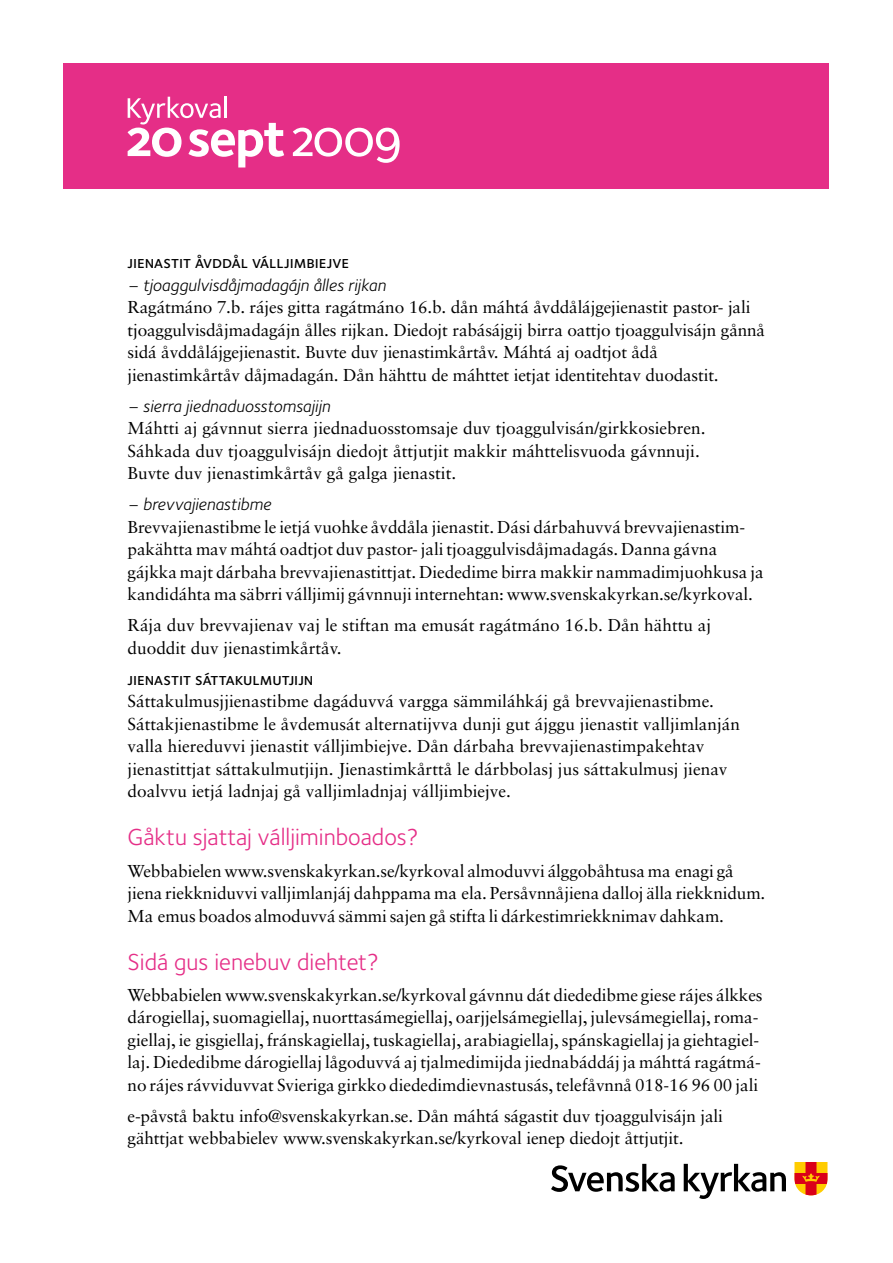
<style>
.page{position:relative;width:893px;height:1263px;background:#fff}
.page>*{position:absolute;margin:0;border:0;box-sizing:border-box;transform-origin:0 0}
.t1{font:24px "Foundry Sterling Book OSF";color:#e52e87}
.t2{font:17.25px/22.5px "Sabon";letter-spacing:-.005em;color:#000}
.t3{font:17.25px "Foundry Sterling Book Italic OSF";color:#000}
.t4{font:17.25px "Foundry Sterling Medium Expert";color:#000}
</style>
<div class="page">
<svg style="left:551px;top:1164px;width:124px;height:28px"></svg>
<svg style="left:684px;top:1164px;width:102px;height:35px"></svg>
<svg style="left:794px;top:1162px;width:33px;height:33px"></svg>
<div style="left:64px;top:64px;width:765px;height:125px;background:#e52e87"></div>
<svg style="left:293px;top:128px;width:107px;height:35px"></svg>
<svg style="left:128px;top:97px;width:156px;height:70px"></svg>
<hr style="left:224px;top:97px;width:2px;height:21px;background:#fff">
<p class="t4" style="left:128px;top:250px;width:223px">jienastit åvddål válljimbiejve</p>
<p class="t3" style="left:128px;top:275px;width:260px">– tjoaggulvisdåjmadagájn ålles rijkan</p>
<p class="t2" style="left:128px;top:296px;width:639px">Ragátmáno 7.b. rájes gitta ragátmáno 16.b. dån máhtá åvddålájgejienastit pastor- jali tjoaggulvisdåjmadagájn ålles rijkan. Diedojt rabásájgij birra oattjo tjoaggulvisájn gånnå sidá åvddålájgejienastit. Buvte duv jienastimkårtåv. Máhtá aj oadtjot ådå jienastimkårtåv dåjmadagán. Dån hähttu de máhttet ietjat identitehtav duodastit.</p>
<p class="t3" style="left:128px;top:396px;width:204px">– sierra jiednaduosstomsajijn</p>
<p class="t2" style="left:128px;top:417px;width:580px">Máhtti aj gávnnut sierra jiednaduosstomsaje duv tjoaggulvisán/girkkosiebren.<br>Sáhkada duv tjoaggulvisájn diedojt åttjutjit makkir máhttelisvuoda gávnnuji.<br>Buvte duv jienastimkårtåv gå galga jienastit.</p>
<p class="t3" style="left:128px;top:495px;width:145px">– brevvajienastibme</p>
<p class="t2" style="left:128px;top:515px;width:638px">Brevvajienastibme le ietjá vuohke åvddåla jienastit. Dási dárbahuvvá brevvajienastim&shy;pakähtta mav máhtá oadtjot duv pastor- jali tjoaggulvisdåjmadagás. Danna gávna gájkka majt dárbaha brevvajienastittjat. Diededime birra makkir nammadimjuohkusa ja kandidáhta ma säbrri válljimij gávnnuji internehtan: www.svenskakyrkan.se/kyrkoval.</p>
<p class="t2" style="left:128px;top:614px;width:585px">Rája duv brevvajienav vaj le stiftan maŋemusát ragátmáno 16.b. Dån hähttu aj duoddit duv jienastimkårtåv.</p>
<p class="t4" style="left:128px;top:667px;width:187px">jienastit sáttakulmutjijn</p>
<p class="t2" style="left:128px;top:690px;width:614px">Sáttakulmusjjienastibme dagáduvvá vargga sämmiláhkáj gå brevvajienastibme.<br>Sáttakjienastibme le åvdemusát alternatijvva dunji gut ájggu jienastit valljimlanján valla hiereduvvi jienastit válljimbiejve. Dån dárbaha brevvajienastimpakehtav jienastittjat sáttakulmutjijn. Jienastimkårttå le dárbbolasj jus sáttakulmusj jienav doalvvu ietjá ladnjaj gå valljimladnjaj válljimbiejve.</p>
<h1 class="t1" style="left:128px;top:823px;width:293px">Gåktu sjattaj válljiminboados?</h1>
<p class="t2" style="left:128px;top:859px;width:639px">Webbabielen www.svenskakyrkan.se/kyrkoval almoduvvi álggobåhtusa maŋenagi gå jiena riekkniduvvi valljimlanjáj dahppama maŋela. Persåvnnåjiena dalloj älla riekknidum.<br>Maŋemus boados almoduvvá sämmi sajen gå stifta li dárkestimriekknimav dahkam.</p>
<h1 class="t1" style="left:128px;top:947px;width:253px">Sidá gus ienebuv diehtet?</h1>
<p class="t2" style="left:128px;top:983px;width:637px">Webbabielen www.svenskakyrkan.se/kyrkoval gávnnu dát diededibme giese rájes álkkes dárogiellaj, suomagiellaj, nuorttasámegiellaj, oarjjelsámegiellaj, julevsámegiellaj, roma&shy;giellaj, ieŋgisgiellaj, fránskagiellaj, tuskagiellaj, arabiagiellaj, spánskagiellaj ja giehtagiel&shy;laj. Diededibme dárogiellaj lågoduvvá aj tjalmedimijda jiednabáddáj ja máhttá ragátmá&shy;no rájes rávviduvvat Svieriga girkko diededimdievnastusás, telefåvnnå 018-16 96 00 jali</p>
<p class="t2" style="left:128px;top:1104px;width:597px">e-påvstå baktu info@svenskakyrkan.se. Dån máhtá ságastit duv tjoaggulvisájn jali gähttjat webbabielev www.svenskakyrkan.se/kyrkoval ienep diedojt åttjutjit.</p>
</div>
